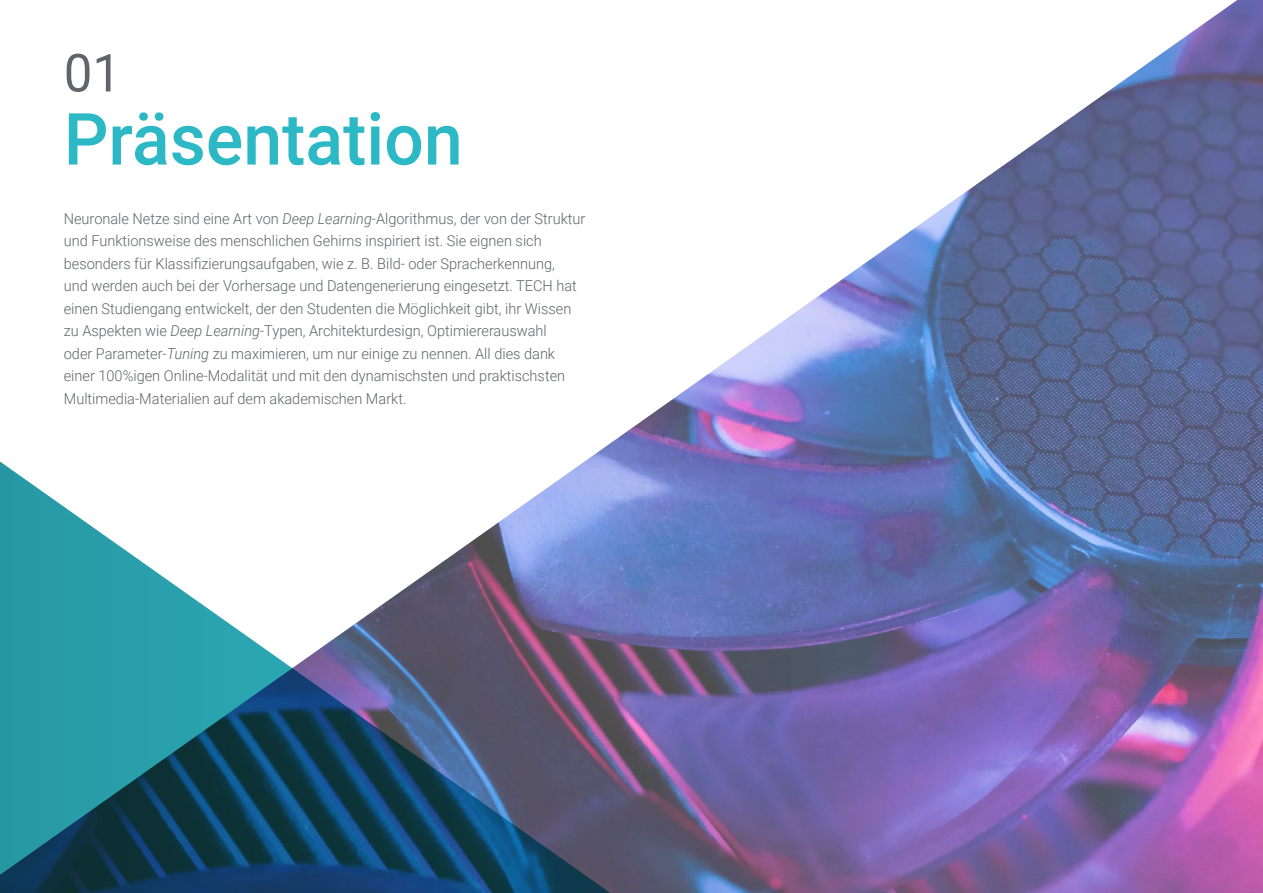
<style>
.page{position:relative;width:1263px;height:893px;background:#fff}
.page>*{position:absolute;margin:0;border:0;box-sizing:border-box;transform-origin:0 0}
.t1{font:500 72px "Roboto";color:#2db8c5}
.t2{font:52.5px "Roboto";color:#61646a}
.t3{font:300 15px/22.5px "Roboto";color:#61646a}
.s1{font-style:italic}
</style>
<div class="page">
<img style="left:606px;top:0;width:657px;height:893px">
<svg style="left:0;top:446px;width:640px;height:447px"></svg>
<h2 class="t2" style="left:64px;top:36px;width:59px">01</h2>
<h1 class="t1" style="left:64px;top:89px;width:400px">Präsentation</h1>
<p class="t3" style="left:64px;top:207px;width:523px">Neuronale Netze sind eine Art von <span class="s1">Deep Learning</span>-Algorithmus, der von der Struktur und Funktionsweise des menschlichen Gehirns inspiriert ist. Sie eignen sich besonders für Klassifizierungsaufgaben, wie z. B. Bild- oder Spracherkennung,<br>und werden auch bei der Vorhersage und Datengenerierung eingesetzt. TECH hat einen Studiengang entwickelt, der den Studenten die Möglichkeit gibt, ihr Wissen zu Aspekten wie <span class="s1">Deep Learning</span>-Typen, Architekturdesign, Optimiererauswahl<br>oder Parameter-<span class="s1">Tuning</span> zu maximieren, um nur einige zu nennen. All dies dank einer 100%igen Online-Modalität und mit den dynamischsten und praktischsten Multimedia-Materialien auf dem akademischen Markt.</p>
</div>
